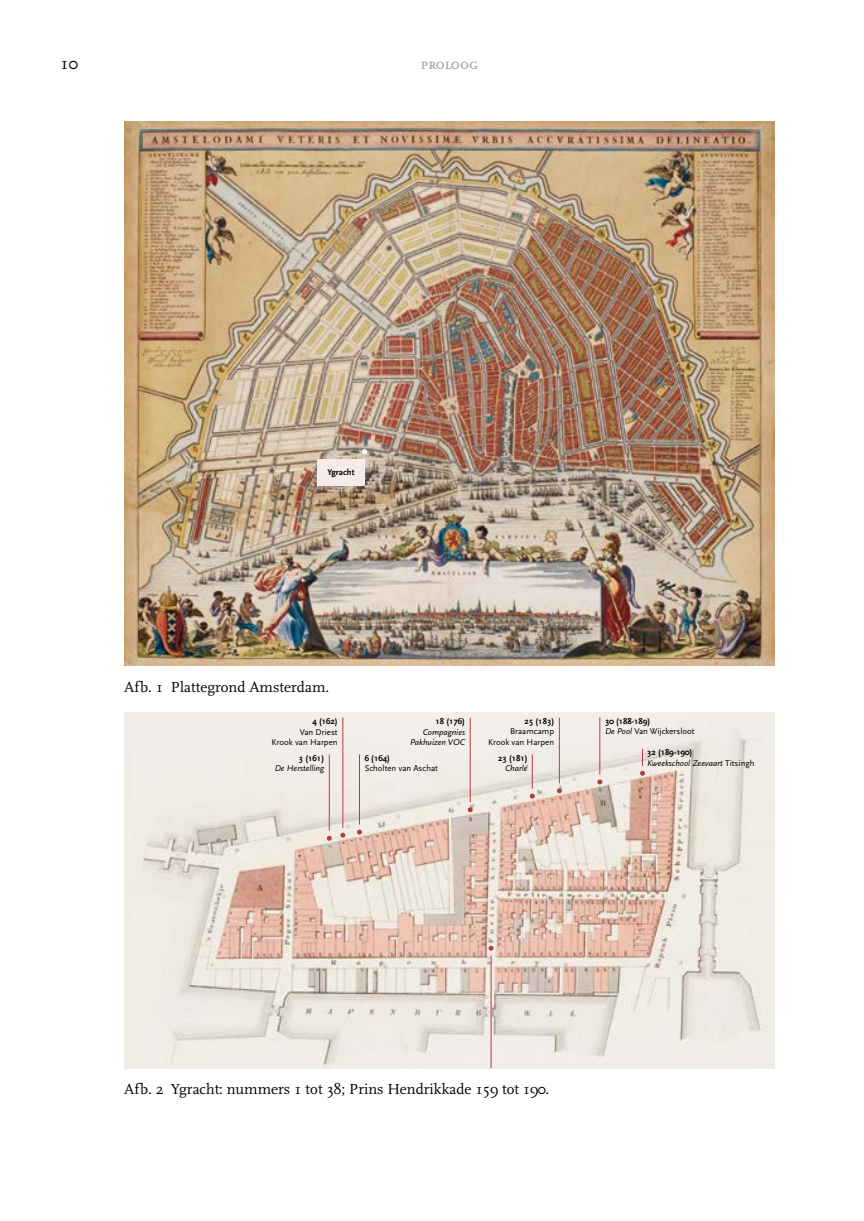
<style>
.page{position:relative;width:864px;height:1221px;background:#fff}
.page>*{position:absolute;margin:0;border:0;box-sizing:border-box;transform-origin:0 0}
.t1{font:17.5px "Scala OT";color:#000}
.t2{font:15.75px "Scala OT";letter-spacing:-.005em;color:#9c9c9d}
.t3{font:15.22px "Scala OT";color:#000}
.t4{font:8.75px/10.5px "Scala Sans OT";color:#000;text-align:right}
.t5{font:italic 8.75px/10.5px "Scala Sans OT";color:#000;text-align:right}
.t6{font:700 8.75px "Scala Sans OT";color:#000}
.s1{font-weight:700}
.s2{font-style:italic}
.s3{font-weight:700;font-style:normal}
.s4{font-style:normal}
</style>
<div class="page">
<img style="left:124px;top:122px;width:650px;height:543px">
<div style="left:317px;top:459px;width:47px;height:26px;background:#f7ebe9"></div>
<svg style="left:362px;top:449px;width:5px;height:36px"></svg>
<img style="left:124px;top:712px;width:650px;height:356px">
<svg style="left:326px;top:835px;width:5px;height:5px"></svg>
<svg style="left:340px;top:832px;width:5px;height:5px"></svg>
<svg style="left:357px;top:829px;width:5px;height:5px"></svg>
<svg style="left:467px;top:807px;width:5px;height:5px"></svg>
<svg style="left:488px;top:945px;width:5px;height:5px"></svg>
<svg style="left:529px;top:793px;width:5px;height:5px"></svg>
<svg style="left:556px;top:788px;width:5px;height:5px"></svg>
<svg style="left:597px;top:779px;width:5px;height:5px"></svg>
<hr style="left:329px;top:754px;width:1px;height:76px;background:#b03e41">
<hr style="left:342px;top:717px;width:1px;height:110px;background:#b03e41">
<hr style="left:359px;top:754px;width:1px;height:70px;background:#b03e41">
<hr style="left:469px;top:717px;width:1px;height:85px;background:#b03e41">
<hr style="left:490px;top:955px;width:1px;height:113px;background:#b03e41">
<hr style="left:531px;top:754px;width:1px;height:34px;background:#b03e41">
<hr style="left:559px;top:717px;width:1px;height:66px;background:#b03e41">
<hr style="left:599px;top:717px;width:1px;height:57px;background:#b03e41">
<svg style="left:639px;top:748px;width:5px;height:27px"></svg>
<h1 class="t1" style="left:60px;top:54px;width:19px">10</h1>
<h2 class="t2" style="left:420px;top:56px;width:59px">proloog</h2>
<p class="t6" style="left:327px;top:467px;width:28px">Ygracht</p>
<h3 class="t3" style="left:124px;top:678px;width:206px">Afb. 1 Plattegrond Amsterdam.</h3>
<p class="t6" style="left:312px;top:716px;width:27px">4 (162)</p>
<p class="t4" style="left:271px;top:726px;width:67px">Van Driest<br>Krook van Harpen</p>
<p class="t6" style="left:299px;top:753px;width:27px">3 (161)</p>
<p class="t5" style="left:274px;top:763px;width:51px">De Herstelling</p>
<p class="t6" style="left:435px;top:716px;width:31px">18 (176)</p>
<p class="t5" style="left:410px;top:726px;width:56px">Compagnies<br>Pakhuizen VOC</p>
<p class="t6" style="left:364px;top:753px;width:27px">6 (164)</p>
<p class="t4" style="left:364px;top:763px;width:75px">Scholten van Aschat</p>
<p class="t6" style="left:524px;top:716px;width:31px">25 (183)</p>
<p class="t4" style="left:488px;top:726px;width:67px">Braamcamp<br>Krook van Harpen</p>
<p class="t6" style="left:498px;top:753px;width:31px">23 (181)</p>
<p class="t5" style="left:505px;top:763px;width:24px">Charlé</p>
<p class="t4" style="left:604px;top:715px;width:91px;text-align:left"><span class="s1">30 (188-189)<br></span><span class="s2">De Pool</span> Van Wijckersloot</p>
<p class="t5" style="left:647px;top:747px;width:109px;text-align:left"><span class="s3">32 (189-190)<br></span>Kweekschool Zeevaart <span class="s4">Titsingh</span></p>
<h3 class="t3" style="left:124px;top:1081px;width:426px">Afb. 2 Ygracht: nummers 1 tot 38; Prins Hendrikkade 159 tot 190.</h3>
</div>
